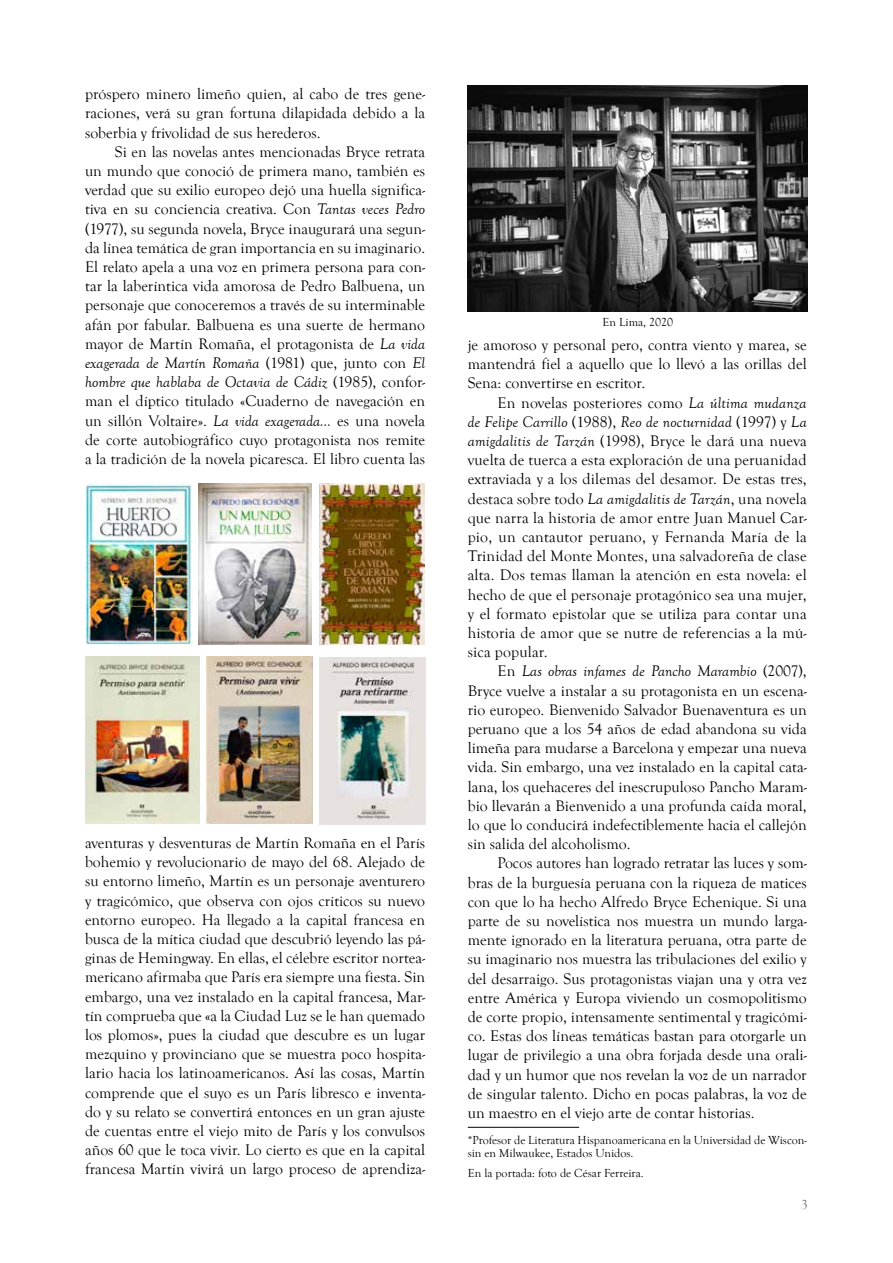
<style>
.page{position:relative;width:893px;height:1263px;background:#fff}
.page>*{position:absolute;margin:0;border:0;box-sizing:border-box;transform-origin:0 0}
.t1{font:15.75px/19.2px "Goudy Old Style T";color:#000;text-align:justify}
.t2{font:13.5px "Goudy Old Style T";color:#727277}
.t3{font:12px/13.5px "Goudy Old Style T";color:#000}
.s1{font-style:italic}
.s2{font-weight:700}
</style>
<div class="page">
<hr style="left:468px;top:1127px;width:111px;height:1px;background:#000">
<img style="left:85px;top:484px;width:108px;height:160px">
<img style="left:319px;top:657px;width:107px;height:167px">
<img style="left:468px;top:85px;width:340px;height:227px">
<img style="left:206px;top:656px;width:107px;height:167px">
<img style="left:199px;top:484px;width:112px;height:160px">
<img style="left:319px;top:483px;width:106px;height:161px">
<img style="left:85px;top:656px;width:115px;height:168px">
<p class="t1" style="left:85px;top:85px;width:342px">próspero minero limeño quien, al cabo de tres gene&shy;raciones, verá su gran fortuna dilapidada debido a la soberbia y frivolidad de sus herederos.</p>
<p class="t1" style="left:85px;top:142px;width:342px;text-indent:30px">Si en las novelas antes mencionadas Bryce retrata un mundo que conoció de primera mano, también es verdad que su exilio europeo dejó una huella significa&shy;tiva en su conciencia creativa. Con <span class="s1">Tantas veces Pedro </span>(1977), su segunda novela, Bryce inaugurará una segun&shy;da línea temática de gran importancia en su imaginario.<br>El relato apela a una voz en primera persona para con&shy;tar la laberíntica vida amorosa de Pedro Balbuena, un personaje que conoceremos a través de su interminable afán por fabular. Balbuena es una suerte de hermano mayor de Martín Romaña, el protagonista de <span class="s1">La vida exagerada de Martín Romaña</span> (1981) que, junto con <span class="s1">El hombre que hablaba de Octavia de Cádiz</span> (1985), confor&shy;man el díptico titulado «Cuaderno de navegación en un sillón Voltaire». <span class="s1">La vida exagerada...</span> es una novela de corte autobiográfico cuyo protagonista nos remite a la tradición de la novela picaresca. El libro cuenta las</p>
<p class="t1" style="left:85px;top:834px;width:342px">aventuras y desventuras de Martín Romaña en el París bohemio y revolucionario de mayo del 68. Alejado de su entorno limeño, Martín es un personaje aventurero y tragicómico, que observa con ojos críticos su nuevo entorno europeo. Ha llegado a la capital francesa en busca de la mítica ciudad que descubrió leyendo las pá&shy;ginas de Hemingway. En ellas, el célebre escritor nortea&shy;mericano afirmaba que París era siempre una fiesta. Sin embargo, una vez instalado en la capital francesa, Mar&shy;tín comprueba que <span class="s2">«</span>a la Ciudad Luz se le han quemado los plomos», pues la ciudad que descubre es un lugar mezquino y provinciano que se muestra poco hospita&shy;lario hacia los latinoamericanos. Así las cosas, Martín comprende que el suyo es un París libresco e inventa&shy;do y su relato se convertirá entonces en un gran ajuste de cuentas entre el viejo mito de París y los convulsos años 60 que le toca vivir. Lo cierto es que en la capital francesa Martín vivirá un largo proceso de aprendiza-</p>
<p class="t3" style="left:602px;top:315px;width:72px">En Lima, 2020</p>
<p class="t1" style="left:468px;top:336px;width:340px">je amoroso y personal pero, contra viento y marea, se mantendrá fiel a aquello que lo llevó a las orillas del Sena: convertirse en escritor.</p>
<p class="t1" style="left:468px;top:393px;width:341px;text-indent:30px">En novelas posteriores como <span class="s1">La última mudanza de Felipe Carrillo</span> (1988), <span class="s1">Reo de nocturnidad</span> (1997) y <span class="s1">La amigdalitis de Tarzán</span> (1998), Bryce le dará una nueva vuelta de tuerca a esta exploración de una peruanidad extraviada y a los dilemas del desamor. De estas tres, destaca sobre todo <span class="s1">La amigdalitis de Tarzán</span>, una novela que narra la historia de amor entre Juan Manuel Car&shy;pio, un cantautor peruano, y Fernanda María de la Trinidad del Monte Montes, una salvadoreña de clase alta. Dos temas llaman la atención en esta novela: el hecho de que el personaje protagónico sea una mujer, y el formato epistolar que se utiliza para contar una historia de amor que se nutre de referencias a la mú&shy;sica popular.</p>
<p class="t1" style="left:468px;top:662px;width:341px;text-indent:30px">En <span class="s1">Las obras infames de Pancho Marambio</span> (2007), Bryce vuelve a instalar a su protagonista en un escena&shy;rio europeo. Bienvenido Salvador Buenaventura es un peruano que a los 54 años de edad abandona su vida limeña para mudarse a Barcelona y empezar una nueva vida. Sin embargo, una vez instalado en la capital cata&shy;lana, los quehaceres del inescrupuloso Pancho Maram&shy;bio llevarán a Bienvenido a una profunda caída moral, lo que lo conducirá indefectiblemente hacia el callejón sin salida del alcoholismo.</p>
<p class="t1" style="left:468px;top:854px;width:341px;text-indent:30px">Pocos autores han logrado retratar las luces y som&shy;bras de la burguesía peruana con la riqueza de matices con que lo ha hecho Alfredo Bryce Echenique. Si una parte de su novelística nos muestra un mundo larga&shy;mente ignorado en la literatura peruana, otra parte de su imaginario nos muestra las tribulaciones del exilio y del desarraigo. Sus protagonistas viajan una y otra vez entre América y Europa viviendo un cosmopolitismo de corte propio, intensamente sentimental y tragicómi&shy;co. Estas dos líneas temáticas bastan para otorgarle un lugar de privilegio a una obra forjada desde una orali&shy;dad y un humor que nos revelan la voz de un narrador de singular talento. Dicho en pocas palabras, la voz de un maestro en el viejo arte de contar historias.</p>
<p class="t3" style="left:468px;top:1133px;width:340px">*Profesor de Literatura Hispanoamericana en la Universidad de Wiscon&shy;sin en Milwaukee, Estados Unidos.</p>
<p class="t3" style="left:468px;top:1166px;width:178px">En la portada: foto de César Ferreira.</p>
<p class="t2" style="left:801px;top:1197px;width:8px">3</p>
</div>
